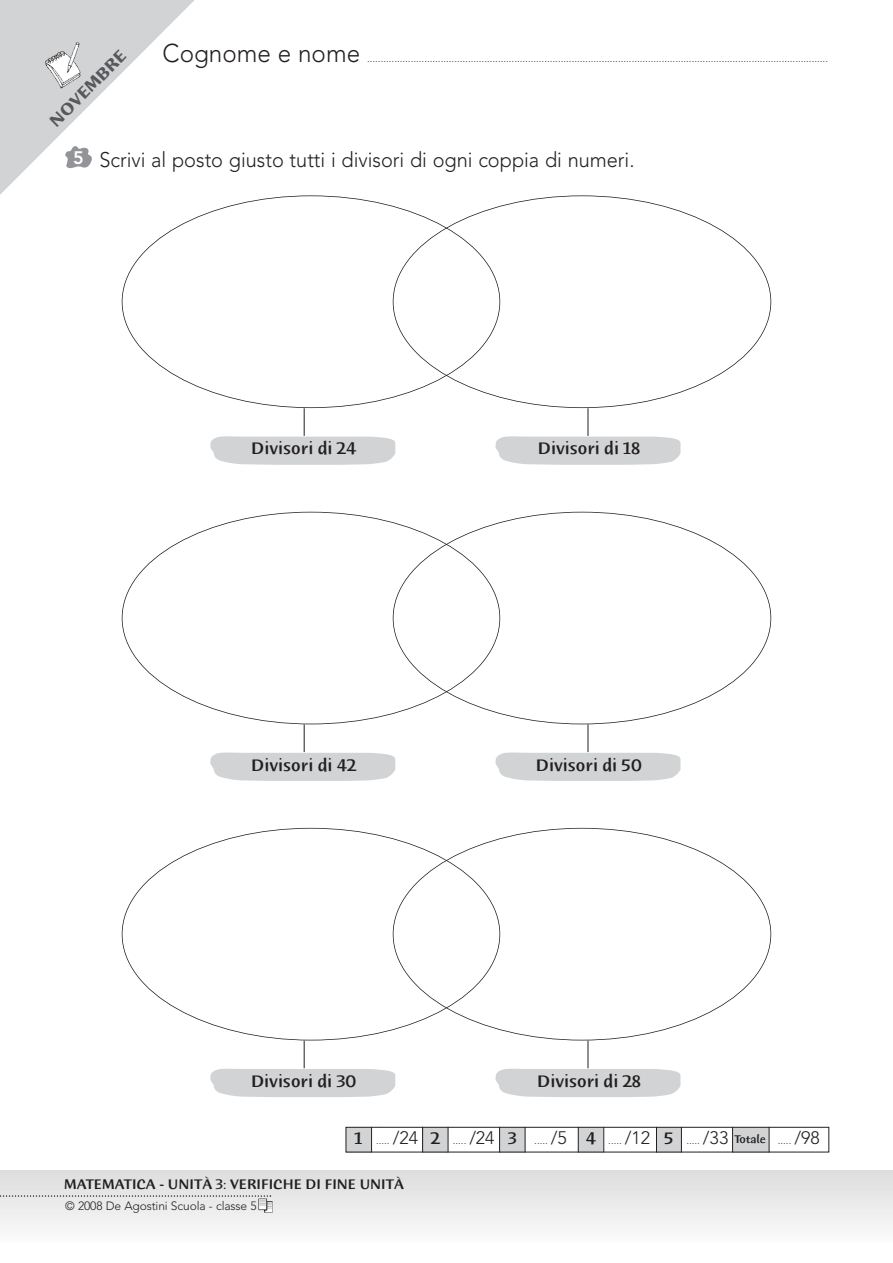
<style>
.page{position:relative;width:893px;height:1263px;background:#fff}
.page>*{position:absolute;margin:0;border:0;box-sizing:border-box;transform-origin:0 0}
.t1{font:300 25.5px "Avenir";color:#231f1f;scale:.95 1}
.t2{font:300 21px "Avenir";color:#231f1f;scale:.95 1}
.t3{font:500 18px "Humana Sans ITC";color:#231f1f}
.t4{font:700 18px "Humana Sans ITC";color:#57585b}
.t5{font:500 15px "Humana Sans ITC";color:#231f1f}
.t6{font:300 12px "Avenir";letter-spacing:-.01em;color:#231f1f}
.t7{font:300 10.5px "Avenir";color:#231f1f}
.s1{font-weight:800;font-size:18px;color:#fff}
.s2{font-family:"Humana Sans ITC";font-weight:500;font-size:18px}
.s3{font-size:18px}
</style>
<div class="page">
<svg style="left:0;top:0;width:216px;height:216px"></svg>
<img style="left:258px;top:1198px;width:15px;height:15px">
<svg style="left:0;top:1195px;width:271px;height:2px"></svg>
<img style="left:40px;top:38px;width:48px;height:55px">
<div style="left:423px;top:1127px;width:25px;height:25px;background:#d1d3d4"></div>
<div style="left:733px;top:1127px;width:36px;height:25px;background:#d1d3d4"></div>
<div style="left:346px;top:1127px;width:25px;height:25px;background:#d1d3d4"></div>
<div style="left:500px;top:1127px;width:25px;height:25px;background:#d1d3d4"></div>
<div style="left:656px;top:1127px;width:25px;height:25px;background:#d1d3d4"></div>
<svg style="left:448px;top:1129px;width:1px;height:21px"></svg>
<svg style="left:499px;top:1129px;width:1px;height:21px"></svg>
<svg style="left:525px;top:1129px;width:1px;height:21px"></svg>
<div style="left:578px;top:1127px;width:26px;height:25px;background:#d1d3d4"></div>
<svg style="left:578px;top:1129px;width:1px;height:21px"></svg>
<svg style="left:603px;top:1129px;width:1px;height:21px"></svg>
<svg style="left:656px;top:1129px;width:1px;height:21px"></svg>
<svg style="left:681px;top:1129px;width:1px;height:21px"></svg>
<svg style="left:732px;top:1129px;width:1px;height:21px"></svg>
<svg style="left:769px;top:1129px;width:1px;height:21px"></svg>
<div style="left:346px;top:1127px;width:483px;height:25px;border:1px solid #231f1f"></div>
<svg style="left:64px;top:144px;width:28px;height:25px"></svg>
<svg style="left:210px;top:408px;width:185px;height:57px"></svg>
<svg style="left:495px;top:408px;width:185px;height:57px"></svg>
<svg style="left:210px;top:1040px;width:185px;height:57px"></svg>
<svg style="left:495px;top:1040px;width:185px;height:57px"></svg>
<svg style="left:210px;top:724px;width:185px;height:57px"></svg>
<svg style="left:495px;top:724px;width:185px;height:57px"></svg>
<svg style="left:422px;top:1127px;width:1px;height:25px"></svg>
<svg style="left:371px;top:1127px;width:1px;height:25px"></svg>
<h3 class="t4" style="left:47px;top:118px;width:102px;rotate:-45deg">NOVEMBRE</h3>
<h1 class="t1" style="left:163px;top:43px;width:209px">Cognome e nome</h1>
<p class="t7" style="left:367px;top:54px;width:462px">.........................................................................................................................................................................</p>
<h2 class="t2" style="left:73px;top:151px;width:592px"><span class="s1">5</span> Scrivi al posto giusto tutti i divisori di ogni coppia di numeri.</h2>
<h3 class="t3" style="left:251px;top:441px;width:107px">Divisori di 24</h3>
<h3 class="t3" style="left:538px;top:441px;width:104px">Divisori di 18</h3>
<h3 class="t3" style="left:251px;top:757px;width:107px">Divisori di 42</h3>
<h3 class="t3" style="left:536px;top:757px;width:108px">Divisori di 50</h3>
<h3 class="t3" style="left:251px;top:1073px;width:107px">Divisori di 30</h3>
<h3 class="t3" style="left:537px;top:1073px;width:105px">Divisori di 28</h3>
<p class="t7" style="left:355px;top:1136px;width:466px"><span class="s2">1</span> ..... <span class="s3">/24</span> <span class="s2">2</span> ..... <span class="s3">/24</span> <span class="s2">3</span> ..... <span class="s3">/5</span> <span class="s2">4</span> ..... <span class="s3">/12</span> <span class="s2">5</span> ..... <span class="s3">/33</span> <sup>Totale</sup> ..... <span class="s3">/98</span></p>
<h3 class="t5" style="left:64px;top:1178px;width:342px">MATEMATICA - UNITÀ 3: VERIFICHE DI FINE UNITÀ</h3>
<p class="t6" style="left:65px;top:1201px;width:193px">© 2008 De Agostini Scuola - classe 5</p>
</div>
